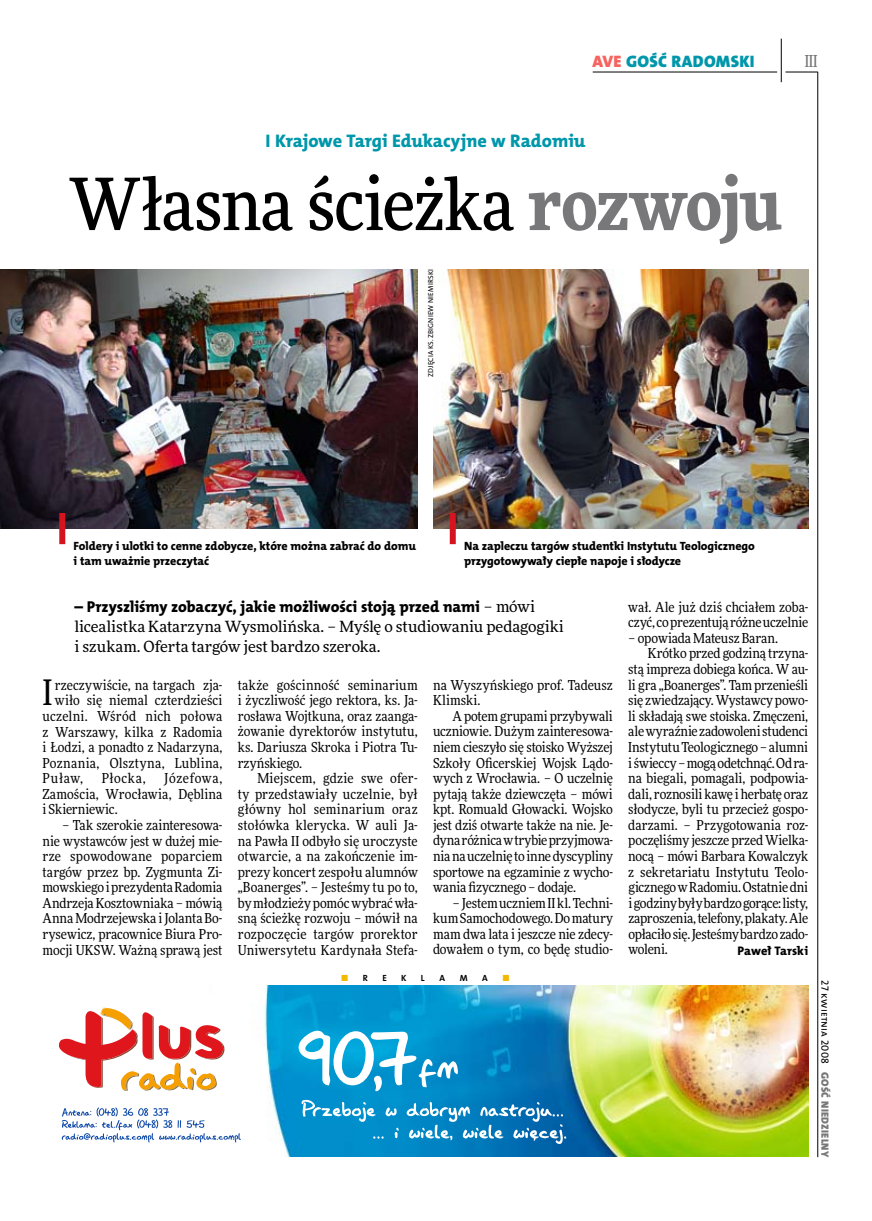
<style>
.page{position:relative;width:872px;height:1221px;background:#fff}
.page>*{position:absolute;margin:0;border:0;box-sizing:border-box;transform-origin:0 0}
.t1{font:500 72px "Freeday Narrow";letter-spacing:-.015em;color:#000}
.t2{font:35.25px "Freeday Narrow News";color:#000}
.t3{font:18.3px "The Mix HP8 Ex Bld";letter-spacing:-.005em;color:#0097aa}
.t4{font:16.65px "The Mix HP9 Blk";letter-spacing:.02em;color:#0097aa}
.t5{font:500 16.5px "Freeday Narrow";color:#787779;scale:.9 1}
.t6{font:15.75px "The Mix HP8 Ex Bld";letter-spacing:.005em;color:#000}
.t7{font:15.45px/20.4px "Freeday News";letter-spacing:-.005em;color:#000}
.t8{font:13.8px/15.6px "Freeday Narrow News";letter-spacing:-.005em;color:#000;text-align:justify}
.t9{font:13.8px "Freeday Narrow News";letter-spacing:.02em;color:#000}
.t10{font:12.45px "The Mix HP8 Ex Bld";color:#000}
.t11{font:12px/15.6px "The Mix HP8 Ex Bld";letter-spacing:-.005em;color:#000}
.t12{font:10.5px "The Mix HP9 Blk";letter-spacing:.025em;color:#787779}
.t13{font:10.5px "The Mix HP5 Plain";letter-spacing:.02em;color:#000}
.t14{font:9px "The Mix HP7 Bld";color:#000}
.t15{font:9px "The Mix HP7 Bld";color:#f2b900}
.t16{font:7.2px "The Mix HP5 Plain";letter-spacing:.015em;color:#000}
.s1{color:#f7635f}
.s2{font-weight:900;color:#787779}
.s3{font-family:"Freeday News";font-size:15.45px}
.s4{color:#000}
</style>
<div class="page">
<hr style="left:817px;top:72px;width:1px;height:1084px;background:#000">
<hr style="left:781px;top:39px;width:1px;height:43px;background:#000">
<hr style="left:785px;top:72px;width:32px;height:1px;background:#000">
<hr style="left:592px;top:72px;width:185px;height:1px;background:#000">
<img style="left:61px;top:985px;width:747px;height:171px">
<svg style="left:299px;top:1030px;width:159px;height:61px"></svg>
<svg style="left:301px;top:1099px;width:265px;height:44px;background:#2894c9"></svg>
<svg style="left:62px;top:1107px;width:179px;height:35px"></svg>
<svg style="left:59px;top:1005px;width:170px;height:91px"></svg>
<img style="left:0;top:269px;width:417px;height:259px">
<img style="left:433px;top:269px;width:375px;height:259px">
<div style="left:59px;top:513px;width:6px;height:31px;background:#d4151f"></div>
<div style="left:450px;top:513px;width:6px;height:31px;background:#d4151f"></div>
<p class="t4" style="left:592px;top:50px;width:164px"><span class="s1">AVE</span> GOŚĆ RADOMSKI</p>
<p class="t5" style="left:804px;top:50px;width:16px">III</p>
<h3 class="t3" style="left:266px;top:129px;width:321px">I Krajowe Targi Edukacyjne w Radomiu</h3>
<h1 class="t1" style="left:69px;top:159px;width:715px">Własna ścieżka <span class="s2">rozwoju</span></h1>
<p class="t16" style="left:426px;top:377px;width:109px;rotate:-90deg">Zdjęcia ks. Zbigniew N iemirski</p>
<p class="t11" style="left:74px;top:538px;width:344px">Foldery i ulotki to cenne zdobycze, które można zabrać do domu i tam uważnie przeczytać</p>
<p class="t11" style="left:464px;top:538px;width:292px">Na zapleczu targów studentki Instytutu Teologicznego przygotowywały ciepłe napoje i słodycze</p>
<p class="t6" style="left:74px;top:596px;width:462px">– Przyszliśmy zobaczyć, jakie możliwości stoją przed nami <span class="s3">– mówi</span></p>
<p class="t7" style="left:74px;top:616px;width:491px">licealistka Katarzyna Wysmolińska. – Myślę o studiowaniu pedagogiki i szukam. Oferta targów jest bardzo szeroka.</p>
<h2 class="t2" style="left:43px;top:671px;width:12px">I</h2>
<p class="t8" style="left:55px;top:677px;width:169px">rzeczywiście, na targach zja-</p>
<p class="t8" style="left:55px;top:692px;width:169px">wiło się niemal czterdzieści</p>
<p class="t9" style="left:43px;top:707px;width:181px">uczelni. Wśród nich połowa</p>
<p class="t8" style="left:43px;top:723px;width:181px">z Warszawy, kilka z Radomia</p>
<p class="t8" style="left:43px;top:739px;width:181px">i Łodzi, a ponadto z Nadarzyna,</p>
<p class="t9" style="left:43px;top:754px;width:181px">Poznania, Olsztyna, Lublina,</p>
<p class="t8" style="left:43px;top:770px;width:42px">Puław,</p>
<p class="t8" style="left:102px;top:770px;width:46px">Płocka,</p>
<p class="t8" style="left:43px;top:770px;width:181px;text-indent:122px">Józefowa, Zamościa, Wrocławia, Dęblina i Skierniewic.</p>
<p class="t8" style="left:43px;top:817px;width:181px;text-indent:20px">– Tak szerokie zainteresowa&shy;nie wystawców jest w dużej mie&shy;rze spowodowane poparciem targów przez bp. Zygmunta Zi&shy;mowskiego iprezydenta Radomia Andrzeja Kosztowniaka – mówią Anna Modrzejewska i Jolanta Bo&shy;rysewicz, pracownice Biura Pro&shy;mocji UKSW. Ważną sprawą jest</p>
<p class="t8" style="left:238px;top:676px;width:181px">także gościnność seminarium i życzliwość jego rektora, ks. Ja&shy;rosława Wojtkuna, oraz zaanga&shy;żowanie dyrektorów instytutu, ks. Dariusza Skroka i Piotra Tu&shy;rzyńskiego.</p>
<p class="t8" style="left:238px;top:770px;width:181px;text-indent:20px">Miejscem, gdzie swe ofer&shy;ty przedstawiały uczelnie, był główny hol seminarium oraz stołówka klerycka. W auli Ja&shy;na Pawła II odbyło się uroczyste otwarcie, a na zakończenie im&shy;prezy koncert zespołu alumnów „Boanerges”. – Jesteśmy tu po to, by młodzieży pomóc wybrać wła&shy;sną ścieżkę rozwoju – mówił na rozpoczęcie targów prorektor Uniwersytetu Kardynała Stefa-</p>
<p class="t8" style="left:433px;top:676px;width:181px">na Wyszyńskiego prof. Tadeusz<br>Klimski.</p>
<p class="t8" style="left:433px;top:708px;width:181px;text-indent:20px">Apotem grupami przybywali uczniowie. Dużym zainteresowa&shy;niem cieszyło się stoisko Wyższej Szkoły Oficerskiej Wojsk Lądo&shy;wych z Wrocławia. – O uczelnię pytają także dziewczęta – mówi kpt. Romuald Głowacki. Wojsko jest dziś otwarte także na nie. Je&shy;dyna różnica wtrybie przyjmowa&shy;nia na uczelnię to inne dyscypliny sportowe na egzaminie z wycho&shy;wania fizycznego – dodaje.</p>
<p class="t8" style="left:433px;top:894px;width:181px;text-indent:20px">– Jestem uczniem II kl. Techni&shy;kum Samochodowego. Do matury mam dwa lata i jeszcze nie zdecy&shy;dowałem o tym, co będę studio-</p>
<p class="t15" style="left:341px;top:972px;width:28px">■ <span class="s4">R</span></p>
<p class="t14" style="left:382px;top:972px;width:6px">E</p>
<p class="t14" style="left:401px;top:972px;width:7px">K</p>
<p class="t14" style="left:421px;top:972px;width:5px">L</p>
<p class="t14" style="left:439px;top:972px;width:7px">A</p>
<p class="t14" style="left:460px;top:972px;width:9px">M</p>
<p class="t14" style="left:482px;top:972px;width:7px">A</p>
<p class="t15" style="left:502px;top:972px;width:9px">■</p>
<p class="t8" style="left:628px;top:599px;width:181px">wał. Ale już dziś chciałem zoba&shy;czyć, co prezentują różne uczelnie</p>
<p class="t8" style="left:628px;top:630px;width:151px">– opowiada Mateusz Baran.</p>
<p class="t8" style="left:648px;top:645px;width:162px">Krótko przed godziną trzyna-</p>
<p class="t8" style="left:628px;top:661px;width:181px">stą impreza dobiega końca. W au-</p>
<p class="t8" style="left:628px;top:676px;width:181px">li gra „Boanerges”. Tam przenieśli</p>
<p class="t8" style="left:628px;top:692px;width:181px">się zwiedzający. Wystawcy powo-</p>
<p class="t8" style="left:628px;top:708px;width:181px">li składają swe stoiska. Zmęczeni,</p>
<p class="t8" style="left:628px;top:723px;width:181px">ale wyraźnie zadowoleni studenci</p>
<p class="t8" style="left:628px;top:739px;width:181px">Instytutu Teologicznego – alumni</p>
<p class="t8" style="left:628px;top:754px;width:181px">iświeccy – mogą odetchnąć. Od ra-</p>
<p class="t8" style="left:628px;top:770px;width:181px">na biegali, pomagali, podpowia-</p>
<p class="t8" style="left:628px;top:785px;width:181px">dali, roznosili kawę i herbatę oraz</p>
<p class="t8" style="left:628px;top:801px;width:181px">słodycze, byli tu przecież gospo-</p>
<p class="t8" style="left:628px;top:817px;width:181px">darzami. – Przygotowania roz-</p>
<p class="t8" style="left:628px;top:832px;width:181px">poczęliśmy jeszcze przed Wielka-</p>
<p class="t8" style="left:628px;top:848px;width:181px">nocą – mówi Barbara Kowalczyk</p>
<p class="t8" style="left:628px;top:863px;width:181px">z sekretariatu Instytutu Teolo-</p>
<p class="t8" style="left:628px;top:879px;width:181px">gicznego wRadomiu. Ostatnie dni</p>
<p class="t8" style="left:628px;top:894px;width:181px">igodziny były bardzo gorące: listy,</p>
<p class="t8" style="left:628px;top:910px;width:181px">zaproszenia, telefony, plakaty. Ale</p>
<p class="t8" style="left:628px;top:925px;width:181px">opłaciło się. Jesteśmy bardzo zado-</p>
<p class="t8" style="left:628px;top:941px;width:41px">woleni.</p>
<p class="t10" style="left:737px;top:942px;width:72px">Paweł Tarski</p>
<p class="t13" style="left:832px;top:980px;width:85px;rotate:90deg">27 kwietnia 2008</p>
<p class="t12" style="left:832px;top:1071px;width:87px;rotate:90deg">GOŚĆ NIEDZIELNY</p>
</div>
